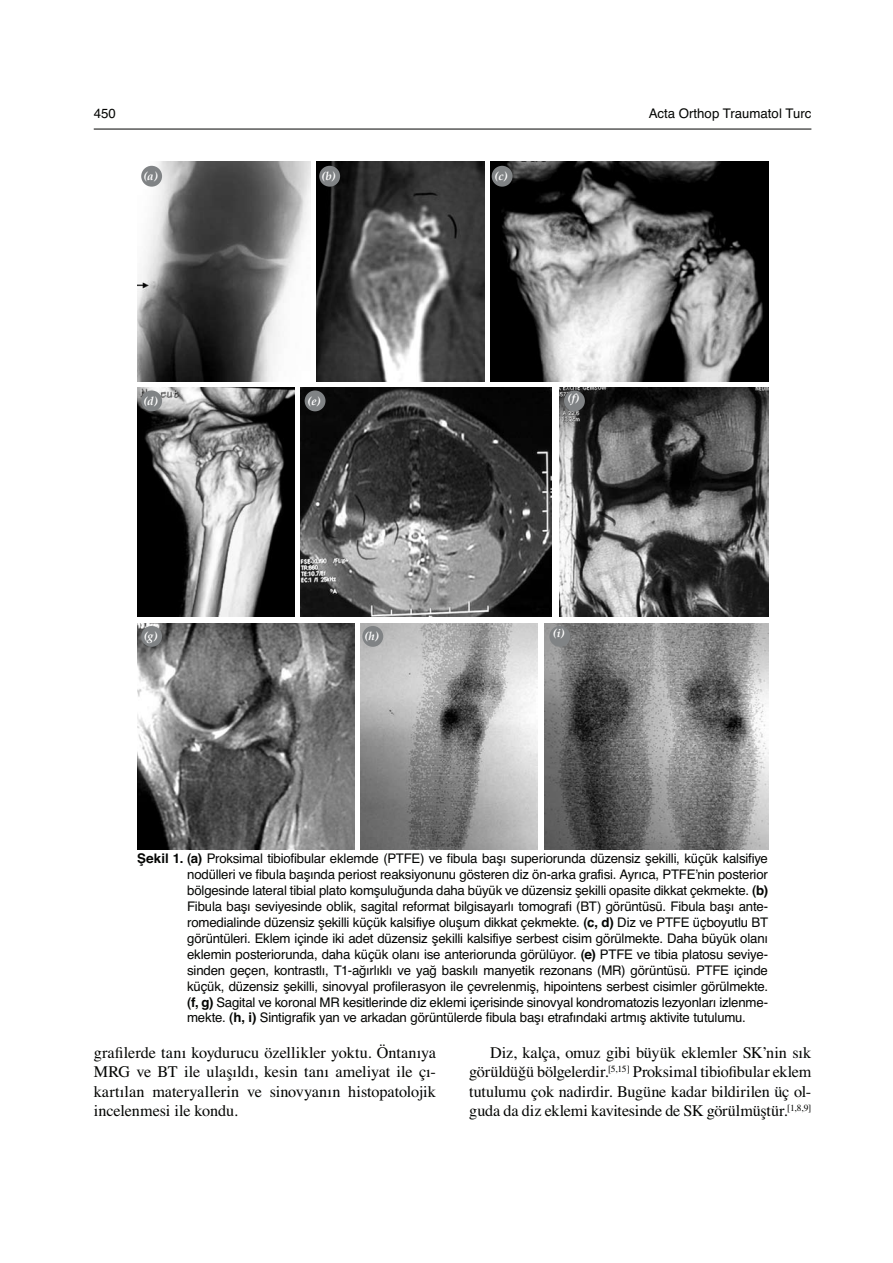
<style>
.page{position:relative;width:893px;height:1263px;background:#fff}
.page>*{position:absolute;margin:0;border:0;box-sizing:border-box;transform-origin:0 0}
.t1{font:16.2px/19.5px "Times";letter-spacing:-.01em;color:#040503;text-align:justify}
.t2{font:13.2px/15.9px "Helvetica";letter-spacing:-.015em;color:#040503;text-align:justify}
.t3{font:italic 700 11.7px "Palatino";color:#fff}
.s1{font-weight:700}
</style>
<div class="page">
<hr style="left:94px;top:129px;width:717px;height:1px;background:#040503">
<img style="left:300px;top:387px;width:252px;height:230px">
<img style="left:559px;top:387px;width:209px;height:230px">
<img style="left:137px;top:623px;width:217px;height:227px">
<img style="left:360px;top:623px;width:178px;height:227px">
<img style="left:545px;top:623px;width:223px;height:227px">
<img style="left:137px;top:162px;width:174px;height:219px">
<img style="left:316px;top:162px;width:169px;height:219px">
<img style="left:490px;top:162px;width:278px;height:219px">
<img style="left:137px;top:387px;width:157px;height:230px">
<div style="left:141px;top:166px;width:21px;height:21px;background:#808385;border-radius:50%"></div>
<div style="left:141px;top:390px;width:21px;height:21px;background:#808385;border-radius:50%"></div>
<div style="left:141px;top:626px;width:21px;height:21px;background:#808385;border-radius:50%"></div>
<div style="left:362px;top:626px;width:21px;height:21px;background:#808385;border-radius:50%"></div>
<div style="left:549px;top:626px;width:21px;height:21px;background:#808385;border-radius:50%"></div>
<div style="left:305px;top:390px;width:20px;height:21px;background:#808385;border-radius:50%"></div>
<div style="left:564px;top:390px;width:21px;height:21px;background:#808385;border-radius:50%"></div>
<div style="left:319px;top:166px;width:21px;height:21px;background:#808385;border-radius:50%"></div>
<div style="left:492px;top:166px;width:20px;height:21px;background:#808385;border-radius:50%"></div>
<p class="t2" style="left:94px;top:106px;width:24px">450</p>
<p class="t2" style="left:649px;top:106px;width:164px">Acta Orthop Traumatol Turc</p>
<p class="t3" style="left:143px;top:172px;width:16px">(a)</p>
<p class="t3" style="left:143px;top:396px;width:16px">(d)</p>
<p class="t3" style="left:322px;top:172px;width:15px">(b)</p>
<p class="t3" style="left:495px;top:172px;width:14px">(c)</p>
<p class="t3" style="left:308px;top:396px;width:14px">(e)</p>
<p class="t3" style="left:567px;top:394px;width:13px">(f)</p>
<p class="t3" style="left:144px;top:632px;width:15px">(g)</p>
<p class="t3" style="left:365px;top:632px;width:16px">(h)</p>
<p class="t3" style="left:553px;top:629px;width:13px">(i)</p>
<p class="t2" style="left:187px;top:852px;width:582px;text-indent:-50px"><span class="s1">Şekil 1. (a)</span> Proksimal tibiofibular eklemde (PTFE) ve fibula başı superiorunda düzensiz şekilli, küçük kalsifiye nodülleri ve fibula başında periost reaksiyonunu gösteren diz ön-arka grafisi. Ayrıca, PTFE’nin posterior bölgesinde lateral tibial plato komşuluğunda daha büyük ve düzensiz şekilli opasite dikkat çekmekte. <span class="s1">(b)<br></span>Fibula başı seviyesinde oblik, sagital reformat bilgisayarlı tomografi (BT) görüntüsü. Fibula başı ante&shy;romedialinde düzensiz şekilli küçük kalsifiye oluşum dikkat çekmekte. <span class="s1">(c, d)</span> Diz ve PTFE üçboyutlu BT görüntüleri. Eklem içinde iki adet düzensiz şekilli kalsifiye serbest cisim görülmekte. Daha büyük olanı eklemin posteriorunda, daha küçük olanı ise anteriorunda görülüyor. <span class="s1">(e)</span> PTFE ve tibia platosu seviye&shy;sinden geçen, kontrastlı, T1-ağırlıklı ve yağ baskılı manyetik rezonans (MR) görüntüsü. PTFE içinde küçük, düzensiz şekilli, sinovyal profilerasyon ile çevrelenmiş, hipointens serbest cisimler görülmekte. <span class="s1">(f, g)</span> Sagital ve koronal MR kesitlerinde diz eklemi içerisinde sinovyal kondromatozis lezyonları izlenme&shy;mekte. <span class="s1">(h, i)</span> Sintigrafik yan ve arkadan görüntülerde fibula başı etrafındaki artmış aktivite tutulumu.</p>
<p class="t1" style="left:94px;top:1044px;width:344px">grafilerde tanı koydurucu özellikler yoktu. Öntanıya MRG ve BT ile ulaşıldı, kesin tanı ameliyat ile çı&shy;kartılan materyallerin ve sinovyanın histopatolojik incelenmesi ile kondu.</p>
<p class="t1" style="left:469px;top:1044px;width:344px;text-indent:21px">Diz, kalça, omuz gibi büyük eklemler SK’nin sık görüldüğü bölgelerdir.<sup>[5,15]</sup> Proksimal tibiofibular eklem tutulumu çok nadirdir. Bugüne kadar bildirilen üç ol&shy;guda da diz eklemi kavitesinde de SK görülmüştür.<sup>[1,8,9]</sup></p>
</div>
